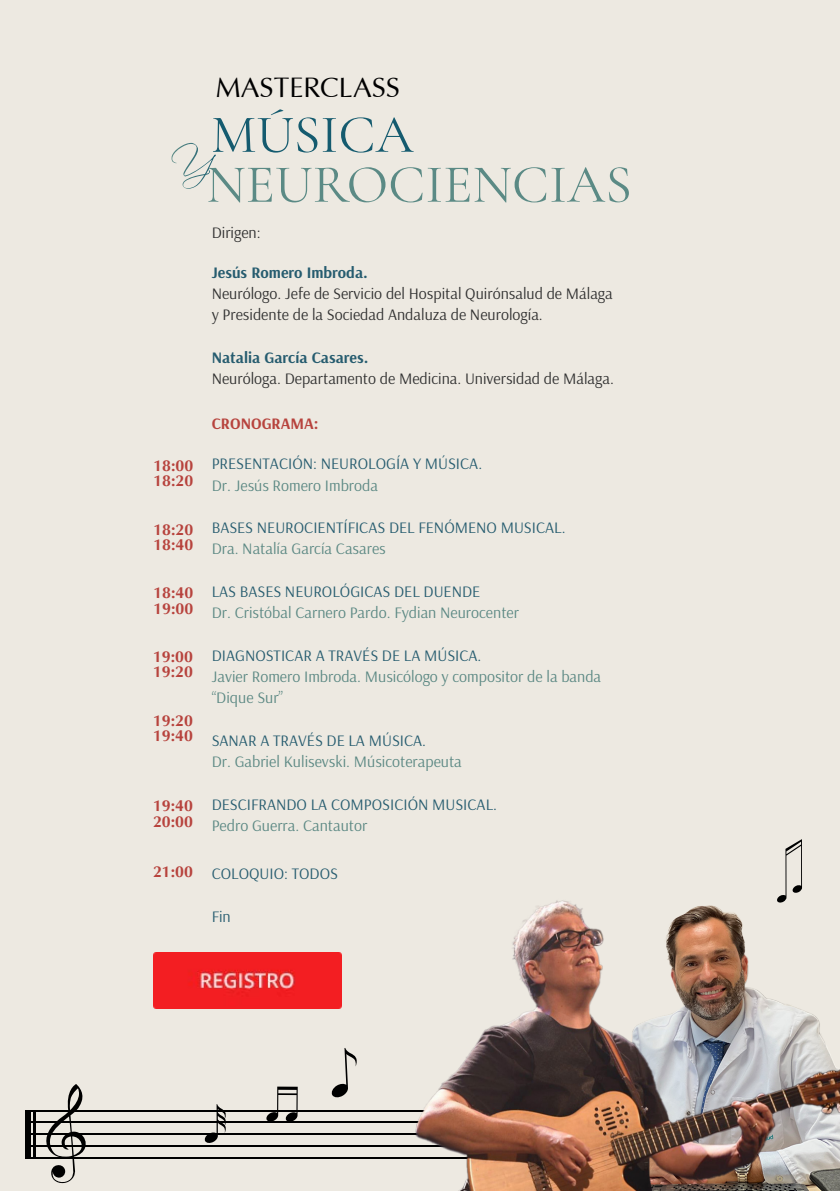
<style>
.page{position:relative;width:840px;height:1191px;background:#fff}
.page>*{position:absolute;margin:0;border:0;box-sizing:border-box;transform-origin:0 0}
.t1{font:28.2px "Optima";color:#000}
.t2{font:16px/21.2px "Arsenal";color:#5b8883}
.t3{font:16px "Arsenal";color:#265c6f}
.t4{font:16px/21.2px "Arsenal";color:#303030}
.t5{font:700 16px/15.2px "Optima";color:#b7433d}
.t6{font:700 16px "Arsenal";color:#265c6f}
.t7{font:700 16px "Arsenal";color:#b7433d}
</style>
<div class="page">
<div style="left:0;top:0;width:839px;height:1191px;background:#ede9e1"></div>
<svg style="left:171px;top:109px;width:457px;height:94px"></svg>
<svg style="left:331px;top:1048px;width:26px;height:50px"></svg>
<svg style="left:265px;top:1086px;width:32px;height:35px"></svg>
<svg style="left:204px;top:1104px;width:23px;height:39px"></svg>
<svg style="left:777px;top:839px;width:24px;height:59px"></svg>
<div style="left:25px;top:1111px;width:5px;height:47px;background:#000"></div>
<hr style="left:34px;top:1111px;width:2px;height:47px;background:#000">
<hr style="left:25px;top:1109px;width:464px;height:2px;background:#000">
<hr style="left:25px;top:1121px;width:464px;height:2px;background:#000">
<hr style="left:25px;top:1133px;width:464px;height:2px;background:#000">
<hr style="left:25px;top:1145px;width:464px;height:1px;background:#000">
<hr style="left:25px;top:1157px;width:464px;height:1px;background:#000">
<svg style="left:44px;top:1084px;width:43px;height:99px"></svg>
<img style="left:413px;top:898px;width:426px;height:293px">
<img style="left:153px;top:952px;width:188px;height:56px">
<h1 class="t1" style="left:216px;top:73px;width:186px">MASTERCLASS</h1>
<p class="t5" style="left:153px;top:458px;width:41px">18:00<br>18:20</p>
<p class="t5" style="left:153px;top:522px;width:41px">18:20<br>18:40</p>
<p class="t5" style="left:153px;top:586px;width:41px">18:40<br>19:00</p>
<p class="t5" style="left:153px;top:649px;width:41px">19:00<br>19:20</p>
<p class="t5" style="left:153px;top:713px;width:41px">19:20<br>19:40</p>
<p class="t5" style="left:153px;top:799px;width:41px">19:40<br>20:00</p>
<p class="t5" style="left:153px;top:864px;width:41px">21:00</p>
<p class="t4" style="left:211px;top:221px;width:50px">Dirigen:</p>
<p class="t6" style="left:211px;top:261px;width:158px">Jesús Romero Imbroda.</p>
<p class="t4" style="left:211px;top:283px;width:402px">Neurólogo. Jefe de Servicio del Hospital Quirónsalud de Málaga y Presidente de la Sociedad Andaluza de Neurología.</p>
<p class="t6" style="left:211px;top:346px;width:158px">Natalia García Casares.</p>
<p class="t4" style="left:211px;top:368px;width:403px">Neuróloga. Departamento de Medicina. Universidad de Málaga.</p>
<p class="t7" style="left:211px;top:412px;width:108px">CRONOGRAMA:</p>
<p class="t3" style="left:211px;top:453px;width:272px">PRESENTACIÓN: NEUROLOGÍA Y MÚSICA.</p>
<p class="t2" style="left:211px;top:474px;width:168px">Dr. Jesús Romero Imbroda</p>
<p class="t3" style="left:211px;top:517px;width:355px">BASES NEUROCIENTÍFICAS DEL FENÓMENO MUSICAL.</p>
<p class="t2" style="left:211px;top:538px;width:175px">Dra. Natalía García Casares</p>
<p class="t3" style="left:211px;top:580px;width:270px">LAS BASES NEUROLÓGICAS DEL DUENDE</p>
<p class="t2" style="left:211px;top:602px;width:309px">Dr. Cristóbal Carnero Pardo. Fydian Neurocenter</p>
<p class="t3" style="left:211px;top:644px;width:271px">DIAGNOSTICAR A TRAVÉS DE LA MÚSICA.</p>
<p class="t2" style="left:211px;top:665px;width:391px">Javier Romero Imbroda. Musicólogo y compositor de la banda “Dique Sur”</p>
<p class="t3" style="left:211px;top:729px;width:216px">SANAR A TRAVÉS DE LA MÚSICA.</p>
<p class="t2" style="left:211px;top:750px;width:251px">Dr. Gabriel Kulisevski. Músicoterapeuta</p>
<p class="t3" style="left:211px;top:793px;width:287px">DESCIFRANDO LA COMPOSICIÓN MUSICAL.</p>
<p class="t2" style="left:211px;top:814px;width:157px">Pedro Guerra. Cantautor</p>
<p class="t3" style="left:211px;top:863px;width:128px">COLOQUIO: TODOS</p>
<p class="t3" style="left:211px;top:905px;width:21px">Fin</p>
</div>
